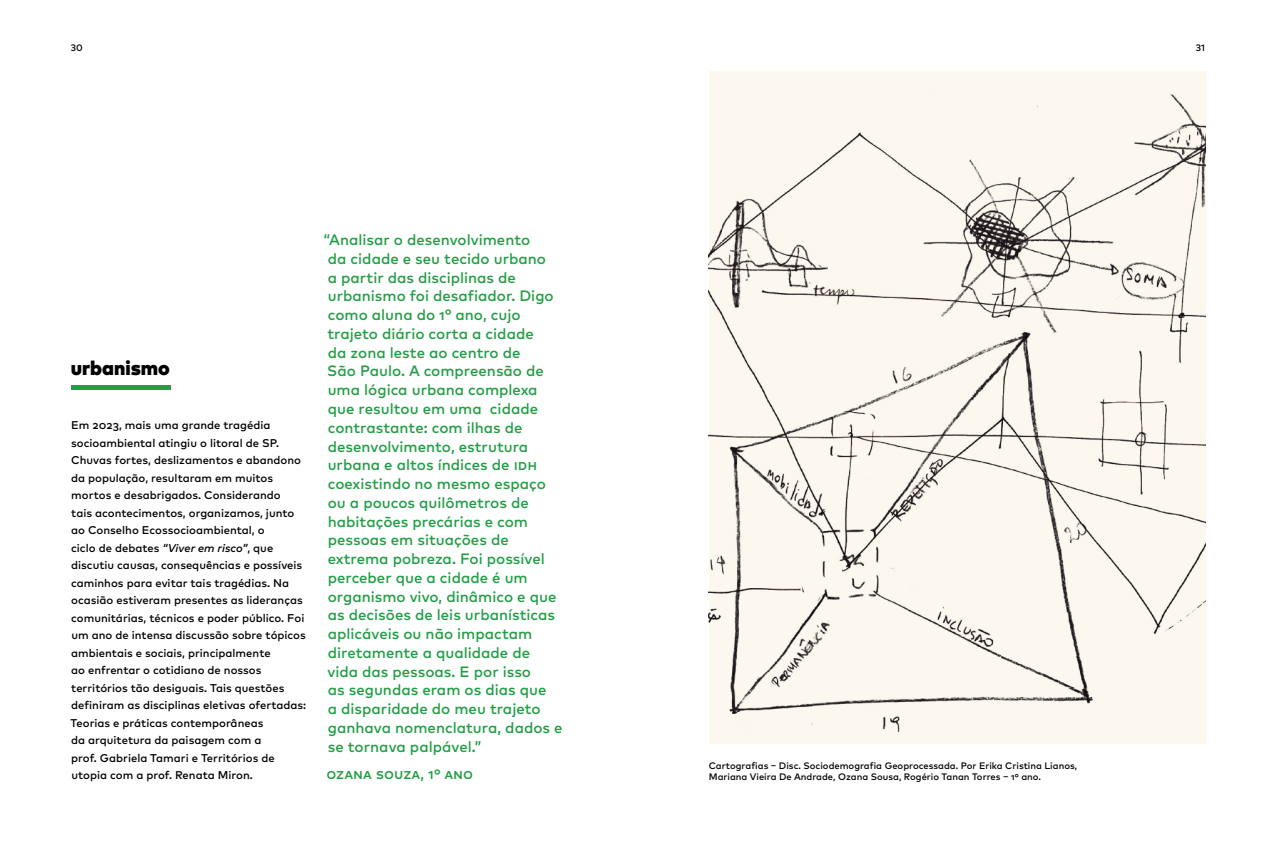
<style>
.page{position:relative;width:1276px;height:851px;background:#fff}
.page>*{position:absolute;margin:0;border:0;box-sizing:border-box;transform-origin:0 0}
.t1{font:900 20px "Mark OT";color:#000}
.t2{font:500 15px/18.8px "Mark OT";color:#239e46}
.t3{font:500 11.25px/17.5px "Mark OT";color:#000}
.t4{font:500 9.38px/11.2px "Mark OT";color:#000}
.s1{font-style:italic}
</style>
<div class="page">
<hr style="left:71px;top:385px;width:99px;height:4px;background:#239e46">
<svg style="left:709px;top:71px;width:496px;height:673px;fill:#fcf7ef"></svg>
<p class="t4" style="left:71px;top:42px;width:14px">30</p>
<p class="t4" style="left:1195px;top:42px;width:11px">31</p>
<h1 class="t1" style="left:71px;top:354px;width:100px">urbanismo</h1>
<p class="t3" style="left:71px;top:416px;width:237px">Em 2023, mais uma grande tragédia socioambiental atingiu o litoral de SP.<br>Chuvas fortes, deslizamentos e abandono da população, resultaram em muitos mortos e desabrigados. Considerando<br>tais acontecimentos, organizamos, junto ao Conselho Ecossocioambiental, o<br>ciclo de debates <span class="s1">“Viver em risco”</span>, que discutiu causas, consequências e possíveis caminhos para evitar tais tragédias. Na ocasião estiveram presentes as lideranças comunitárias, técnicos e poder público. Foi um ano de intensa discussão sobre tópicos ambientais e sociais, principalmente<br>ao enfrentar o cotidiano de nossos territórios tão desiguais. Tais questões definiram as disciplinas eletivas ofertadas:<br>Teorias e práticas contemporâneas<br>da arquitetura da paisagem com a<br>prof. Gabriela Tamari e Territórios de utopia com a prof. Renata Miron.</p>
<p class="t2" style="left:323px;top:230px;width:241px">“Analisar o desenvolvimento<br>da cidade e seu tecido urbano<br>a partir das disciplinas de urbanismo foi desafiador. Digo como aluna do 1° ano, cujo trajeto diário corta a cidade<br>da zona leste ao centro de<br>São Paulo. A compreensão de uma lógica urbana complexa que resultou em uma cidade contrastante: com ilhas de desenvolvimento, estrutura urbana e altos índices de IDH coexistindo no mesmo espaço ou a poucos quilômetros de habitações precárias e com pessoas em situações de extrema pobreza. Foi possível perceber que a cidade é um organismo vivo, dinâmico e que as decisões de leis urbanísticas aplicáveis ou não impactam diretamente a qualidade de<br>vida das pessoas. E por isso<br>as segundas eram os dias que<br>a disparidade do meu trajeto ganhava nomenclatura, dados e se tornava palpável.”</p>
<h2 class="t2" style="left:327px;top:764px;width:148px">ozana souza, 1º ano</h2>
<p class="t4" style="left:709px;top:759px;width:370px">Cartografias – Disc. Sociodemografia Geoprocessada. Por Erika Cristina Lianos,<br>Mariana Vieira De Andrade, Ozana Sousa, Rogério Tanan Torres – 1º ano.</p>
</div>
